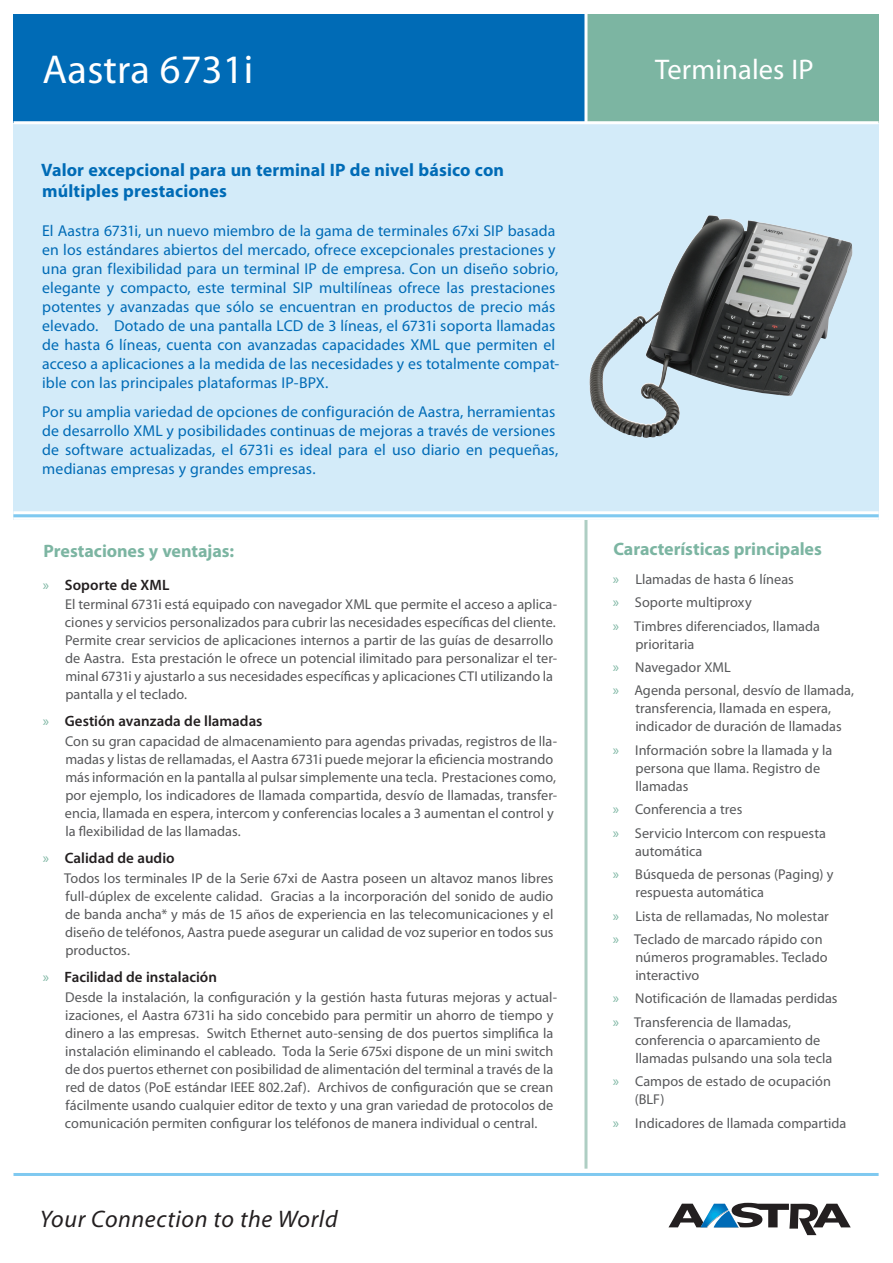
<style>
.page{position:relative;width:893px;height:1263px;background:#fff}
.page>*{position:absolute;margin:0;border:0;box-sizing:border-box;transform-origin:0 0}
.t1{font:40.5px "Myriad Pro";letter-spacing:.005em;color:#fff}
.t2{font:28.5px "Myriad";letter-spacing:.005em;color:#fff}
.t3{font:italic 24px "Myriad";letter-spacing:.025em;color:#231f20}
.t4{font:700 18px/21.6px "Myriad Pro";letter-spacing:.005em;color:#006bb6}
.t5{font:700 18px "Myriad Pro";letter-spacing:-.005em;color:#7cb5a2}
.t6{font:15.75px/18.9px "Myriad Pro";letter-spacing:.005em;color:#006bb6}
.t7{font:600 15px "Myriad Pro";color:#231f20}
.t8{font:14.25px/18px "Myriad";color:#57585a}
.t9{font:14.25px/23.4px "Myriad Pro";color:#57585a}
.s1{font-weight:400;color:#7cb5a2}
.s2{font-size:15px;color:#7cb5a2}
</style>
<div class="page">
<hr style="left:14px;top:1173px;width:865px;height:3px;background:#7fc9f0">
<svg style="left:668px;top:1203px;width:183px;height:32px"></svg>
<hr style="left:584px;top:432px;width:3px;height:737px;background:#aecec3">
<div style="left:14px;top:99px;width:865px;height:420px;background:#d3ebf9"></div>
<hr style="left:14px;top:511px;width:865px;height:3px;background:#fff">
<hr style="left:14px;top:517px;width:865px;height:3px;background:#fff">
<div style="left:14px;top:15px;width:584px;height:108px;background:#006bb6"></div>
<div style="left:587px;top:15px;width:292px;height:108px;background:#7cb5a2"></div>
<hr style="left:584px;top:14px;width:3px;height:108px;background:#fff">
<hr style="left:14px;top:121px;width:865px;height:3px;background:#fff">
<hr style="left:14px;top:514px;width:865px;height:3px;background:#7fc9f0">
<img style="left:589px;top:215px;width:264px;height:223px">
<h1 class="t1" style="left:42px;top:44px;width:212px">Aastra 6731i</h1>
<h2 class="t2" style="left:655px;top:55px;width:160px">Terminales IP</h2>
<p class="t4" style="left:41px;top:158px;width:464px">Valor excepcional para un terminal IP de nivel básico con múltiples prestaciones</p>
<p class="t6" style="left:42px;top:221px;width:519px">El Aastra 6731i, un nuevo miembro de la gama de terminales 67xi SIP basada en los estándares abiertos del mercado, ofrece excepcionales prestaciones y una gran flexibilidad para un terminal IP de empresa. Con un diseño sobrio, elegante y compacto, este terminal SIP multilíneas ofrece las prestaciones potentes y avanzadas que sólo se encuentran en productos de precio más elevado. Dotado de una pantalla LCD de 3 líneas, el 6731i soporta llamadas de hasta 6 líneas, cuenta con avanzadas capacidades XML que permiten el acceso a aplicaciones a la medida de las necesidades y es totalmente compat&shy;ible con las principales plataformas IP-BPX.</p>
<p class="t6" style="left:42px;top:402px;width:518px">Por su amplia variedad de opciones de configuración de Aastra, herramientas de desarrollo XML y posibilidades continuas de mejoras a través de versiones de software actualizadas, el 6731i es ideal para el uso diario en pequeñas, medianas empresas y grandes empresas.</p>
<p class="t5" style="left:44px;top:539px;width:192px">Prestaciones y ventajas:</p>
<p class="t7" style="left:43px;top:575px;width:128px"><span class="s1">»</span> Soporte de XML</p>
<p class="t8" style="left:65px;top:596px;width:494px">El terminal 6731i está equipado con navegador XML que permite el acceso a aplica&shy;ciones y servicios personalizados para cubrir las necesidades específicas del cliente.<br>Permite crear servicios de aplicaciones internos a partir de las guías de desarrollo de Aastra. Esta prestación le ofrece un potencial ilimitado para personalizar el ter&shy;minal 6731i y ajustarlo a sus necesidades específicas y aplicaciones CTI utilizando la pantalla y el teclado.</p>
<p class="t7" style="left:43px;top:712px;width:221px"><span class="s1">»</span> Gestión avanzada de llamadas</p>
<p class="t8" style="left:65px;top:733px;width:494px">Con su gran capacidad de almacenamiento para agendas privadas, registros de lla&shy;madas y listas de rellamadas, el Aastra 6731i puede mejorar la eficiencia mostrando más información en la pantalla al pulsar simplemente una tecla. Prestaciones como, por ejemplo, los indicadores de llamada compartida, desvío de llamadas, transfer&shy;encia, llamada en espera, intercom y conferencias locales a 3 aumentan el control y la flexibilidad de las llamadas.</p>
<p class="t7" style="left:43px;top:848px;width:133px"><span class="s1">»</span> Calidad de audio</p>
<p class="t8" style="left:64px;top:870px;width:491px;text-align:justify">Todos los terminales IP de la Serie 67xi de Aastra poseen un altavoz manos libres full-dúplex de excelente calidad. Gracias a la incorporación del sonido de audio de banda ancha* y más de 15 años de experiencia en las telecomunicaciones y el diseño de teléfonos, Aastra puede asegurar un calidad de voz superior en todos sus productos.</p>
<p class="t7" style="left:43px;top:967px;width:176px"><span class="s1">»</span> Facilidad de instalación</p>
<p class="t8" style="left:65px;top:988px;width:494px">Desde la instalación, la configuración y la gestión hasta futuras mejoras y actual&shy;izaciones, el Aastra 6731i ha sido concebido para permitir un ahorro de tiempo y dinero a las empresas. Switch Ethernet auto-sensing de dos puertos simplifica la instalación eliminando el cableado. Toda la Serie 675xi dispone de un mini switch de dos puertos ethernet con posibilidad de alimentación del terminal a través de la red de datos (PoE estándar IEEE 802.2af). Archivos de configuración que se crean fácilmente usando cualquier editor de texto y una gran variedad de protocolos de comunicación permiten configurar los teléfonos de manera individual o central.</p>
<h3 class="t3" style="left:40px;top:1207px;width:299px">Your Connection to the World</h3>
<p class="t5" style="left:613px;top:537px;width:210px">Características principales</p>
<p class="t9" style="left:613px;top:567px;width:209px"><span class="s2">»</span> Llamadas de hasta 6 líneas<br><span class="s2">»</span> Soporte multiproxy<br><span class="s2">»</span> Timbres diferenciados, llamada</p>
<p class="t9" style="left:613px;top:632px;width:242px;text-indent:22px">prioritaria<br><span class="s2">»</span> Navegador XML<br><span class="s2">»</span> Agenda personal, desvío de llamada,</p>
<p class="t9" style="left:635px;top:699px;width:208px;line-height:18px">transferencia, llamada en espera, indicador de duración de llamadas</p>
<p class="t9" style="left:635px;top:741px;width:198px;line-height:18px;text-indent:-22px"><span class="s2">»</span> Información sobre la llamada y la persona que llama. Registro de llamadas</p>
<p class="t9" style="left:613px;top:797px;width:215px"><span class="s2">»</span> Conferencia a tres<br><span class="s2">»</span> Servicio Intercom con respuesta</p>
<p class="t9" style="left:613px;top:839px;width:222px;text-indent:22px">automática<br><span class="s2">»</span> Búsqueda de personas (Paging) y</p>
<p class="t9" style="left:613px;top:880px;width:217px;text-indent:22px">respuesta automática<br><span class="s2">»</span> Lista de rellamadas, No molestar <span class="s2">»</span> Teclado de marcado rápido con</p>
<p class="t9" style="left:635px;top:948px;width:194px;line-height:18px">números programables. Teclado interactivo</p>
<p class="t9" style="left:613px;top:986px;width:226px"><span class="s2">»</span> Notificación de llamadas perdidas <span class="s2">»</span> Transferencia de llamadas,</p>
<p class="t9" style="left:635px;top:1031px;width:199px;line-height:18px">conferencia o aparcamiento de llamadas pulsando una sola tecla</p>
<p class="t9" style="left:635px;top:1072px;width:198px;line-height:18px;text-indent:-22px"><span class="s2">»</span> Campos de estado de ocupación (BLF)</p>
<p class="t9" style="left:613px;top:1111px;width:235px"><span class="s2">»</span> Indicadores de llamada compartida</p>
</div>
